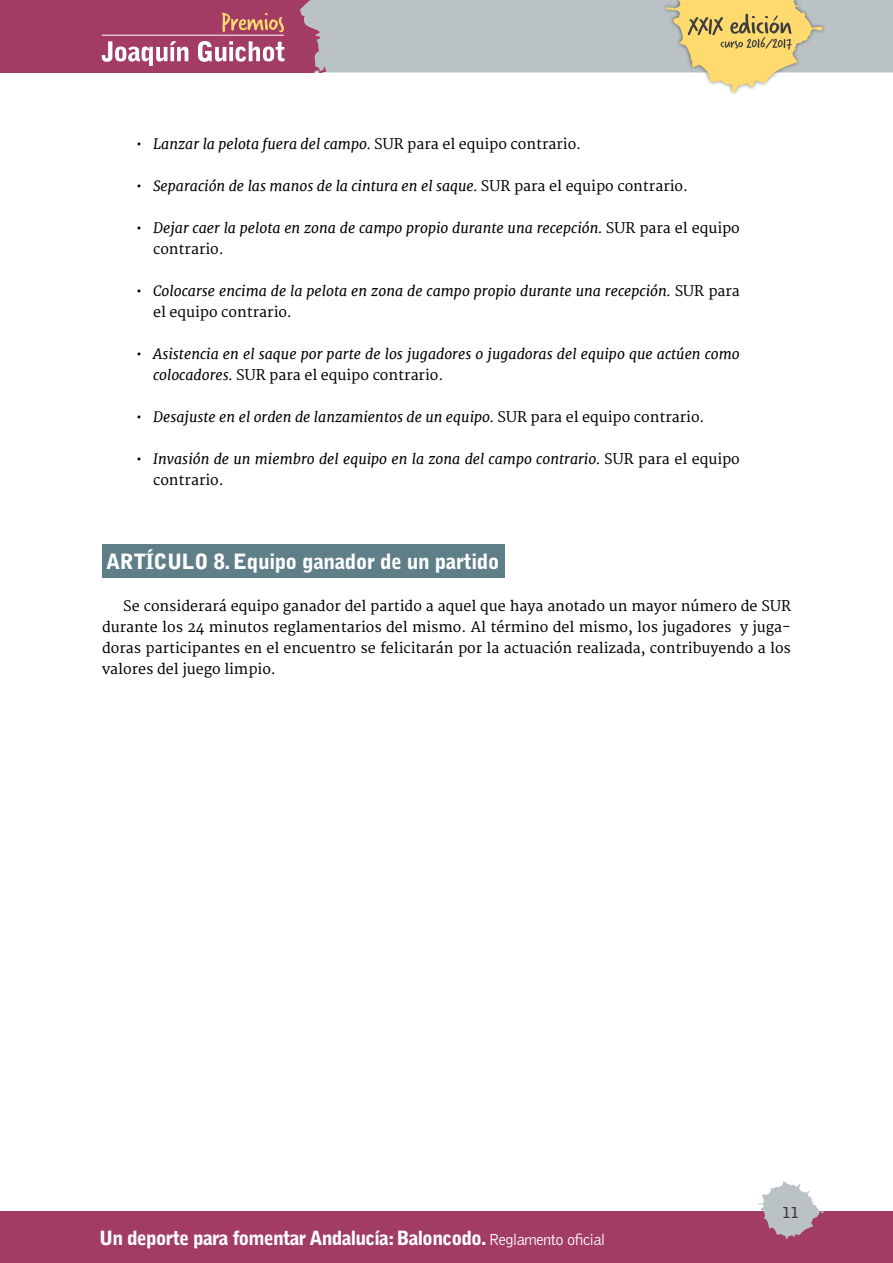
<style>
.page{position:relative;width:893px;height:1263px;background:#fff}
.page>*{position:absolute;margin:0;border:0;box-sizing:border-box;transform-origin:0 0}
.t1{font:900 21px "Bell Gothic Std";letter-spacing:-.02em;color:#fff}
.t2{font:900 19.5px "Bell Gothic Std";letter-spacing:-.04em;color:#fff}
.t3{font:700 15px "Bell Gothic Std";color:#3e3d40}
.t4{font:italic 14.25px/21px "Merriweather";color:#000}
.t5{font:14.25px/21px "Merriweather";color:#000;text-align:justify}
.s1{font-style:normal}
.s2{font-weight:300;font-size:16.5px}
</style>
<div class="page">
<div style="left:0;top:1212px;width:893px;height:51px;background:#a23c64"></div>
<svg style="left:758px;top:1181px;width:66px;height:58px"></svg>
<svg style="left:0;top:0;width:893px;height:93px"></svg>
<div style="left:102px;top:544px;width:402px;height:34px;background:#5e7e88"></div>
<p class="t4" style="left:136px;top:133px;width:447px"><span class="s1">•</span> Lanzar la pelota fuera del campo. <span class="s1">SUR para el equipo contrario.</span></p>
<p class="t4" style="left:136px;top:175px;width:553px"><span class="s1">•</span> Separación de las manos de la cintura en el saque. <span class="s1">SUR para el equipo contrario.</span></p>
<p class="t4" style="left:153px;top:217px;width:588px;text-indent:-17px"><span class="s1">•</span> Dejar caer la pelota en zona de campo propio durante una recepción. <span class="s1">SUR para el equipo contrario.</span></p>
<p class="t4" style="left:153px;top:280px;width:588px;text-indent:-17px"><span class="s1">•</span> Colocarse encima de la pelota en zona de campo propio durante una recepción. <span class="s1">SUR para el equipo contrario.</span></p>
<p class="t4" style="left:153px;top:343px;width:588px;text-indent:-17px"><span class="s1">•</span> Asistencia en el saque por parte de los jugadores o jugadoras del equipo que actúen como colocadores. <span class="s1">SUR para el equipo contrario.</span></p>
<p class="t4" style="left:136px;top:406px;width:570px"><span class="s1">•</span> Desajuste en el orden de lanzamientos de un equipo. <span class="s1">SUR para el equipo contrario.</span></p>
<p class="t4" style="left:153px;top:448px;width:588px;text-indent:-17px"><span class="s1">•</span> Invasión de un miembro del equipo en la zona del campo contrario. <span class="s1">SUR para el equipo contrario.</span></p>
<h1 class="t1" style="left:106px;top:549px;width:395px">ARTÍCULO 8. Equipo ganador de un partido</h1>
<p class="t5" style="left:102px;top:596px;width:690px;text-indent:21px">Se considerará equipo ganador del partido a aquel que haya anotado un mayor número de SUR durante los 24 minutos reglamentarios del mismo. Al término del mismo, los jugadores y juga&shy;doras participantes en el encuentro se felicitarán por la actuación realizada, contribuyendo a los valores del juego limpio.</p>
<h2 class="t2" style="left:99px;top:1226px;width:508px">Un deporte para fomentar Andalucía: Baloncodo. <span class="s2">Reglamento oficial</span></h2>
<p class="t3" style="left:783px;top:1203px;width:18px">11</p>
</div>
